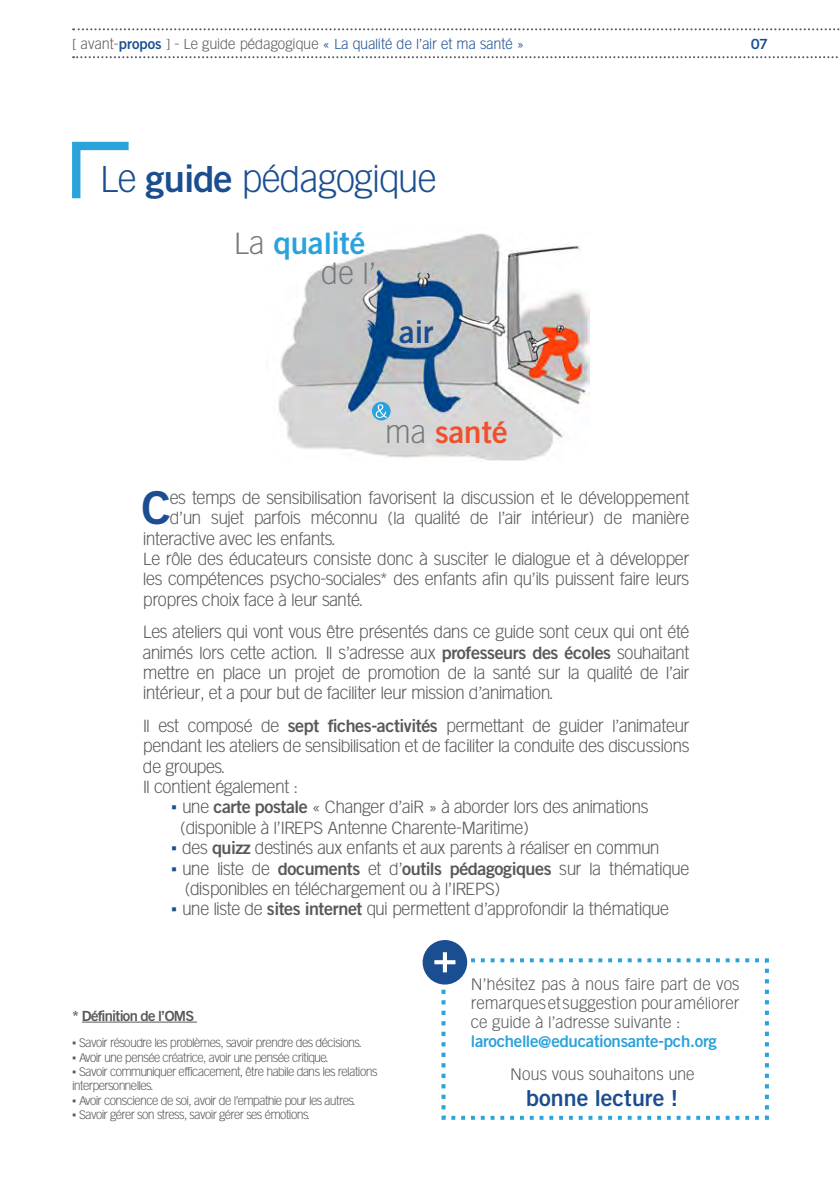
<style>
.page{position:relative;width:840px;height:1191px;background:#fff}
.page>*{position:absolute;margin:0;border:0;box-sizing:border-box;transform-origin:0 0}
.t1{font:700 45.2px "Goethe Gothic";color:#1b4e91}
.t2{font:36px "Goethe Gothic";letter-spacing:-.02em;color:#1b4e91}
.t3{font:700 29.6px "Goethe Gothic";color:#2aa2db}
.t4{font:700 29.6px "Goethe Gothic";color:#f0502d}
.t5{font:29.6px "Goethe Gothic";color:#76787b}
.t6{font:700 29.6px "Goethe Gothic";color:#1b4e91}
.t7{font:700 22px "Goethe Gothic";color:#1b4e91}
.t8{font:17px/20.4px "Goethe Gothic";letter-spacing:-.025em;color:#57585a;text-align:justify}
.t9{font:16px/19.2px "Goethe Gothic";color:#57585a;text-align:justify}
.t10{font:700 16px "Goethe Gothic";letter-spacing:-.02em;color:#2aa2db}
.t11{font:14px "Goethe Gothic";color:#57585a}
.t12{font:700 14px "Goethe Gothic";letter-spacing:-.05em;color:#57585a}
.t13{font:700 14px "Goethe Gothic";color:#1b4e91}
.t14{font:12px/14.4px "Goethe Gothic";letter-spacing:-.05em;color:#57585a}
.s1{font-weight:700;color:#1b4e91}
.s2{color:#1b4e91}
.s3{font-weight:700}
.s4{font-weight:400;color:#76787b}
.s5{font-family:"Century Gothic";color:#1b4e91}
.s6{font-family:"Century Gothic"}
.s7{font-size:11px}
</style>
<div class="page">
<svg style="left:73px;top:56px;width:765px;height:2px"></svg>
<svg style="left:73px;top:28px;width:767px;height:2px"></svg>
<div style="left:422px;top:940px;width:45px;height:44px;background:#1b4e91;border-radius:50%"></div>
<svg style="left:434px;top:952px;width:334px;height:167px"></svg>
<img style="left:278px;top:233px;width:311px;height:229px">
<div style="left:372px;top:402px;width:18px;height:18px;background:#2aa2db;border-radius:50%"></div>
<svg style="left:375px;top:404px;width:12px;height:14px"></svg>
<svg style="left:72px;top:141px;width:57px;height:58px"></svg>
<hr style="left:82px;top:1021px;width:115px;height:1px;background:#57585a">
<p class="t11" style="left:72px;top:36px;width:453px">[ avant-<span class="s1">propos</span> ] - Le guide pédagogique <span class="s2">« La qualité de l’air et ma santé »</span></p>
<p class="t13" style="left:750px;top:35px;width:19px">07</p>
<p class="t2" style="left:100px;top:158px;width:338px">Le <span class="s3">guide</span> pédagogique</p>
<p class="t3" style="left:234px;top:225px;width:133px"><span class="s4">La</span> qualité</p>
<p class="t5" style="left:321px;top:255px;width:56px">de l’</p>
<p class="t6" style="left:399px;top:314px;width:36px">air</p>
<p class="t4" style="left:385px;top:414px;width:124px"><span class="s4">ma</span> santé</p>
<p class="t1" style="left:141px;top:480px;width:31px">C</p>
<p class="t8" style="left:170px;top:487px;width:521px">es temps de sensibilisation favorisent la discussion et le développement</p>
<p class="t8" style="left:170px;top:507px;width:521px">d’un sujet parfois méconnu (la qualité de l’air intérieur) de manière</p>
<p class="t8" style="left:143px;top:528px;width:195px">interactive avec les enfants.</p>
<p class="t8" style="left:143px;top:548px;width:547px">Le rôle des éducateurs consiste donc à susciter le dialogue et à développer les compétences psycho-sociales* des enfants afin qu’ils puissent faire leurs propres choix face à leur santé.</p>
<p class="t8" style="left:143px;top:621px;width:548px">Les ateliers qui vont vous être présentés dans ce guide sont ceux qui ont été animés lors cette action. Il s’adresse aux <span class="s3">professeurs des écoles</span> souhaitant mettre en place un projet de promotion de la santé sur la qualité de l’air intérieur, et a pour but de faciliter leur mission d’animation.</p>
<p class="t8" style="left:143px;top:715px;width:548px">Il est composé de <span class="s3">sept fiches-activités</span> permettant de guider l’animateur pendant les ateliers de sensibilisation et de faciliter la conduite des discussions de groupes.</p>
<p class="t8" style="left:143px;top:776px;width:157px">Il contient également :</p>
<p class="t8" style="left:171px;top:797px;width:478px"><span class="s5">▪</span> une <span class="s3">carte postale</span> « Changer d’aiR » à aborder lors des animations</p>
<p class="t8" style="left:180px;top:817px;width:350px">(disponible à l’IREPS Antenne Charente-Maritime)</p>
<p class="t8" style="left:171px;top:837px;width:489px"><span class="s5">▪</span> des <span class="s3">quizz</span> destinés aux enfants et aux parents à réaliser en commun</p>
<p class="t8" style="left:185px;top:858px;width:506px;text-indent:-13px"><span class="s5">▪</span> une liste de <span class="s3">documents</span> et d’<span class="s3">outils pédagogiques</span> sur la thématique (disponibles en téléchargement ou à l’IREPS)</p>
<p class="t8" style="left:171px;top:899px;width:499px"><span class="s5">▪</span> une liste de <span class="s3">sites internet</span> qui permettent d’approfondir la thématique</p>
<p class="t12" style="left:72px;top:1007px;width:124px">* Définition de l’OMS</p>
<p class="t14" style="left:72px;top:1035px;width:292px"><span class="s6">▪</span> Savoir résoudre les problèmes, savoir prendre des décisions.</p>
<p class="t14" style="left:72px;top:1049px;width:259px"><span class="s6">▪</span> Avoir une pensée créatrice, avoir une pensée critique.</p>
<p class="t14" style="left:72px;top:1064px;width:307px"><span class="s6">▪</span> Savoir communiquer efficacement, être habile dans les relations interpersonnelles.</p>
<p class="t14" style="left:72px;top:1093px;width:286px"><span class="s6">▪</span> Avoir conscience de soi, avoir de l’empathie pour les autres.</p>
<p class="t14" style="left:72px;top:1107px;width:240px"><span class="s6">▪</span> Savoir gérer son stress, savoir gérer ses émotions<span class="s7">.</span></p>
<p class="t9" style="left:470px;top:974px;width:270px">N’hésitez pas à nous faire part de vos remarques et suggestion pour améliorer ce guide à l’adresse suivante :</p>
<p class="t10" style="left:470px;top:1031px;width:247px">larochelle@educationsante-pch.org</p>
<p class="t9" style="left:509px;top:1064px;width:186px">Nous vous souhaitons une</p>
<p class="t7" style="left:526px;top:1084px;width:154px">bonne lecture !</p>
</div>
